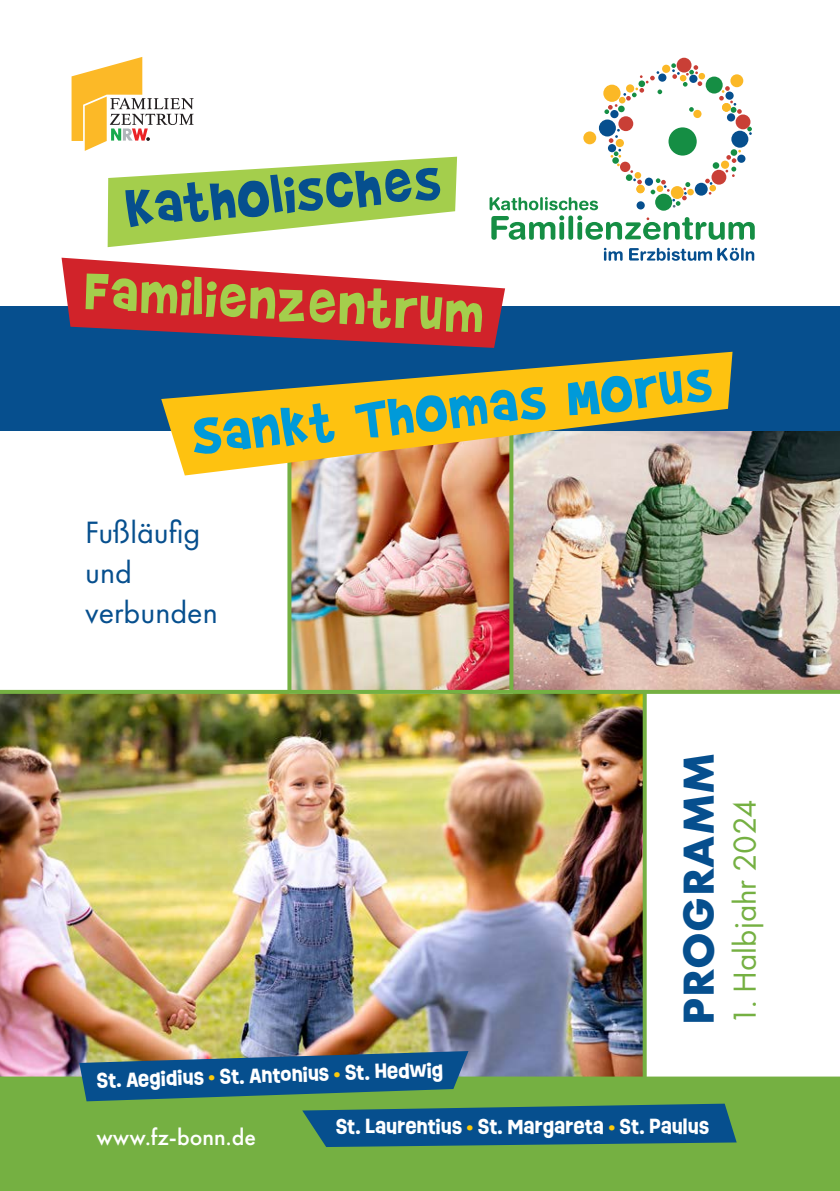
<style>
.page{position:relative;width:840px;height:1191px;background:#fff}
.page>*{position:absolute;margin:0;border:0;box-sizing:border-box;transform-origin:0 0}
.t1{font:700 45px "Futura PT";letter-spacing:.01em;color:#064f8e}
.t2{font:33px "Futura PT";color:#75b042}
.t3{font:32px/40px "Futura PT";color:#064f8e}
.t4{font:500 24px "Futura PT";color:#fff}
.t5{font:700 18.8px "Ruddy";letter-spacing:-.01em;color:#fff}
.s1{font-size:14px;color:#feca0a}
</style>
<div class="page">
<img style="left:0;top:694px;width:642px;height:382px">
<img style="left:513px;top:431px;width:326px;height:259px">
<div style="left:0;top:1076px;width:839px;height:115px;background:#75b042"></div>
<img style="left:291px;top:475px;width:218px;height:215px">
<svg style="left:746px;top:127px;width:5px;height:8px"></svg>
<div style="left:598px;top:119px;width:17px;height:17px;background:#064f8e;border-radius:50%"></div>
<div style="left:705px;top:77px;width:17px;height:17px;background:#158e44;border-radius:50%"></div>
<div style="left:731px;top:131px;width:17px;height:17px;background:#064f8e;border-radius:50%"></div>
<div style="left:735px;top:114px;width:15px;height:15px;background:#c93f36;border-radius:50%"></div>
<div style="left:676px;top:58px;width:15px;height:15px;background:#c93f36;border-radius:50%"></div>
<div style="left:618px;top:116px;width:15px;height:15px;background:#c93f36;border-radius:50%"></div>
<div style="left:603px;top:85px;width:17px;height:17px;background:#fbb826;border-radius:50%"></div>
<div style="left:583px;top:131px;width:13px;height:13px;background:#fbb826;border-radius:50%"></div>
<div style="left:730px;top:74px;width:12px;height:13px;background:#fbb826;border-radius:50%"></div>
<div style="left:693px;top:110px;width:8px;height:8px;background:#fbb826;border-radius:50%"></div>
<svg style="left:661px;top:65px;width:9px;height:8px"></svg>
<div style="left:615px;top:139px;width:8px;height:8px;background:#fbb826;border-radius:50%"></div>
<div style="left:607px;top:144px;width:8px;height:8px;background:#064f8e;border-radius:50%"></div>
<div style="left:610px;top:110px;width:8px;height:8px;background:#064f8e;border-radius:50%"></div>
<div style="left:658px;top:73px;width:8px;height:9px;background:#064f8e;border-radius:50%"></div>
<svg style="left:726px;top:113px;width:8px;height:8px"></svg>
<svg style="left:617px;top:106px;width:7px;height:6px"></svg>
<div style="left:618px;top:97px;width:7px;height:6px;background:#fbb826;border-radius:50%"></div>
<svg style="left:608px;top:129px;width:11px;height:14px"></svg>
<svg style="left:604px;top:104px;width:13px;height:10px"></svg>
<svg style="left:623px;top:71px;width:38px;height:30px"></svg>
<svg style="left:671px;top:63px;width:33px;height:24px"></svg>
<svg style="left:718px;top:86px;width:23px;height:28px"></svg>
<svg style="left:689px;top:107px;width:4px;height:5px"></svg>
<div style="left:668px;top:127px;width:28px;height:29px;background:#158e44;border-radius:50%"></div>
<svg style="left:489px;top:149px;width:265px;height:91px"></svg>
<svg style="left:603px;top:248px;width:19px;height:13px"></svg>
<svg style="left:629px;top:248px;width:124px;height:13px"></svg>
<svg style="left:509px;top:475px;width:4px;height:215px"></svg>
<svg style="left:287px;top:475px;width:4px;height:215px"></svg>
<div style="left:0;top:306px;width:839px;height:125px;background:#064f8e"></div>
<svg style="left:642px;top:694px;width:4px;height:357px"></svg>
<hr style="left:0;top:690px;width:839px;height:4px;background:#75b042">
<svg style="left:79px;top:1051px;width:657px;height:96px;background:#497f73"></svg>
<svg style="left:71px;top:57px;width:123px;height:94px"></svg>
<svg style="left:61px;top:258px;width:444px;height:90px"></svg>
<svg style="left:161px;top:352px;width:571px;height:123px"></svg>
<svg style="left:193px;top:369px;width:518px;height:86px;background:#a3aa61"></svg>
<svg style="left:108px;top:157px;width:349px;height:90px"></svg>
<h3 class="t3" style="left:85px;top:512px;width:134px">Fußläufig und verbunden</h3>
<h1 class="t1" style="left:669px;top:1025px;width:274px;rotate:-90deg">PROGRAMM</h1>
<p class="t5" style="left:96px;top:1067px;width:348px;rotate:-2deg">ST. AEGIDIUS <span class="s1">•</span> ST. ANTONIUS <span class="s1">•</span> ST. HEDWIG</p>
<p class="t5" style="left:335px;top:1113px;width:375px">ST. LAURENTIUS <span class="s1">•</span> ST. MARGARETA <span class="s1">•</span> ST. PAULUS</p>
<p class="t4" style="left:96px;top:1122px;width:161px">www.fz-bonn.de</p>
<h2 class="t2" style="left:724px;top:1025px;width:227px;rotate:-90deg">1. Halbjahr 2024</h2>
</div>
